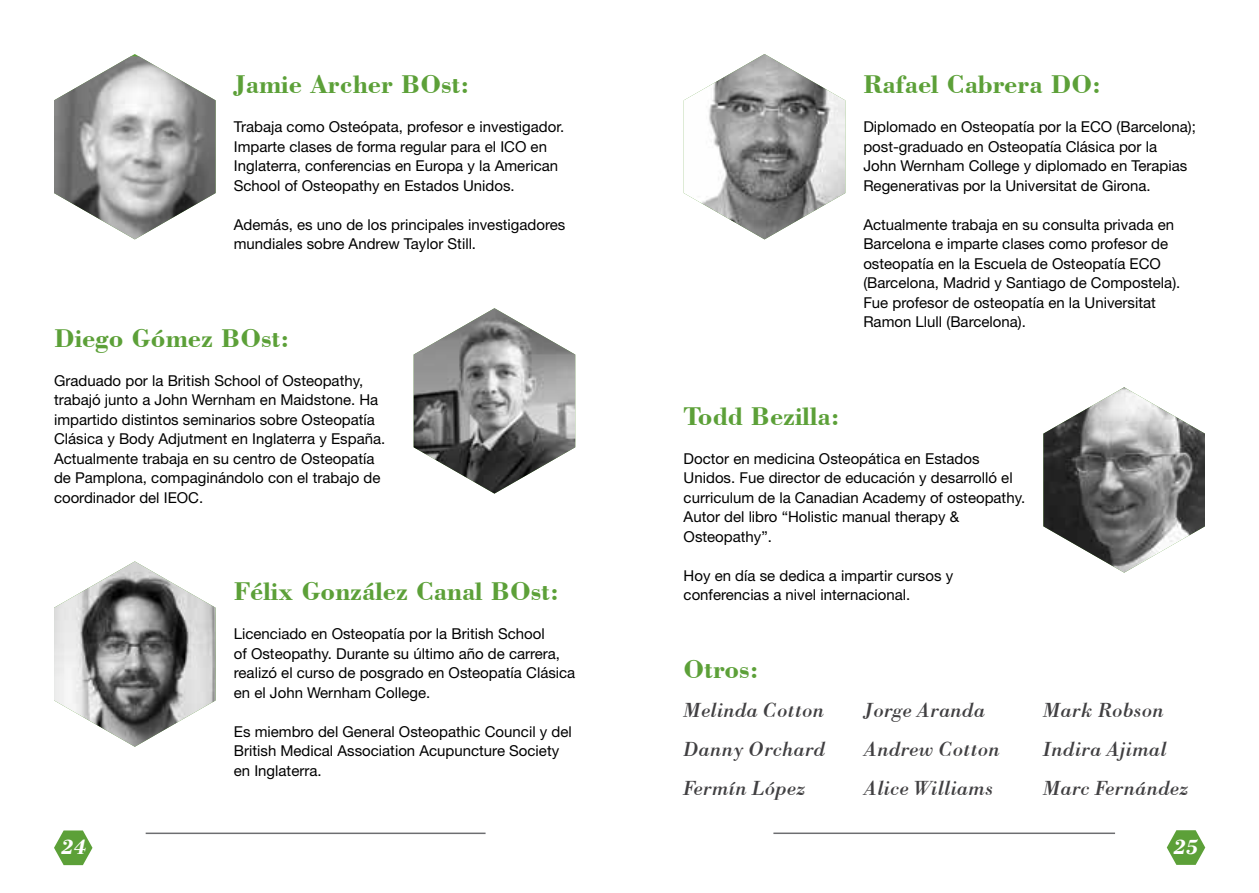
<style>
.page{position:relative;width:1259px;height:893px;background:#fff}
.page>*{position:absolute;margin:0;border:0;box-sizing:border-box;transform-origin:0 0}
.t1{font:700 27px "Bodoni BT";color:#5ca038}
.t2{font:italic 21px/39px "Bodoni BT";color:#414042}
.t3{font:italic 700 21px "Bodoni";color:#fff}
.t4{font:15px/19.5px "Helvetica Neue";color:#000}
</style>
<div class="page">
<hr style="left:146px;top:833px;width:339px;height:1px;background:#6d6e71">
<hr style="left:773px;top:832px;width:342px;height:2px;background:#6d6e71">
<svg style="left:54px;top:830px;width:38px;height:35px"></svg>
<svg style="left:1166px;top:830px;width:39px;height:35px"></svg>
<img style="left:54px;top:56px;width:162px;height:183px">
<img style="left:414px;top:308px;width:161px;height:186px">
<img style="left:54px;top:561px;width:162px;height:186px">
<img style="left:684px;top:54px;width:161px;height:185px">
<img style="left:1043px;top:387px;width:162px;height:186px">
<h1 class="t1" style="left:234px;top:67px;width:237px">Jamie Archer BOst:</h1>
<p class="t4" style="left:234px;top:117px;width:332px">Trabaja como Osteópata, profesor e investigador.<br>Imparte clases de forma regular para el ICO en Inglaterra, conferencias en Europa y la American School of Osteopathy en Estados Unidos.</p>
<p class="t4" style="left:234px;top:214px;width:333px">Además, es uno de los principales investigadores mundiales sobre Andrew Taylor Still.</p>
<h1 class="t1" style="left:54px;top:321px;width:237px">Diego Gómez BOst:</h1>
<p class="t4" style="left:54px;top:370px;width:333px">Graduado por la British School of Osteopathy, trabajó junto a John Wernham en Maidstone. Ha impartido distintos seminarios sobre Osteopatía Clásica y Body Adjutment en Inglaterra y España.<br>Actualmente trabaja en su centro de Osteopatía de Pamplona, compaginándolo con el trabajo de coordinador del IEOC.</p>
<h1 class="t1" style="left:234px;top:574px;width:327px">Félix González Canal BOst:</h1>
<p class="t4" style="left:234px;top:624px;width:343px">Licenciado en Osteopatía por la British School<br>of Osteopathy. Durante su último año de carrera, realizó el curso de posgrado en Osteopatía Clásica en el John Wernham College.</p>
<p class="t4" style="left:234px;top:721px;width:339px">Es miembro del General Osteopathic Council y del<br>British Medical Association Acupuncture Society en Inglaterra.</p>
<h1 class="t1" style="left:863px;top:67px;width:239px">Rafael Cabrera DO:</h1>
<p class="t4" style="left:863px;top:117px;width:334px">Diplomado en Osteopatía por la ECO (Barcelona); post-graduado en Osteopatía Clásica por la<br>John Wernham College y diplomado en Terapias Regenerativas por la Universitat de Girona.</p>
<p class="t4" style="left:863px;top:214px;width:318px">Actualmente trabaja en su consulta privada en Barcelona e imparte clases como profesor de osteopatía en la Escuela de Osteopatía ECO (Barcelona, Madrid y Santiago de Compostela).<br>Fue profesor de osteopatía en la Universitat Ramon Llull (Barcelona).</p>
<h1 class="t1" style="left:683px;top:399px;width:157px">Todd Bezilla:</h1>
<p class="t4" style="left:683px;top:448px;width:343px">Doctor en medicina Osteopática en Estados Unidos. Fue director de educación y desarrolló el curriculum de la Canadian Academy of osteopathy.<br>Autor del libro “Holistic manual therapy &amp; Osteopathy”.</p>
<p class="t4" style="left:683px;top:565px;width:271px">Hoy en día se dedica a impartir cursos y conferencias a nivel internacional.</p>
<h1 class="t1" style="left:683px;top:652px;width:77px">Otros:</h1>
<h2 class="t2" style="left:683px;top:690px;width:143px;text-align:justify">Melinda Cotton Danny Orchard Fermín López</h2>
<h2 class="t2" style="left:864px;top:690px;width:137px">Jorge Aranda<br>Andrew Cotton<br>Alice Williams</h2>
<h2 class="t2" style="left:1043px;top:690px;width:147px">Mark Robson<br>Indira Ajimal<br>Marc Fernández</h2>
<h2 class="t3" style="left:61px;top:834px;width:26px">24</h2>
<h2 class="t3" style="left:1173px;top:834px;width:26px">25</h2>
</div>
